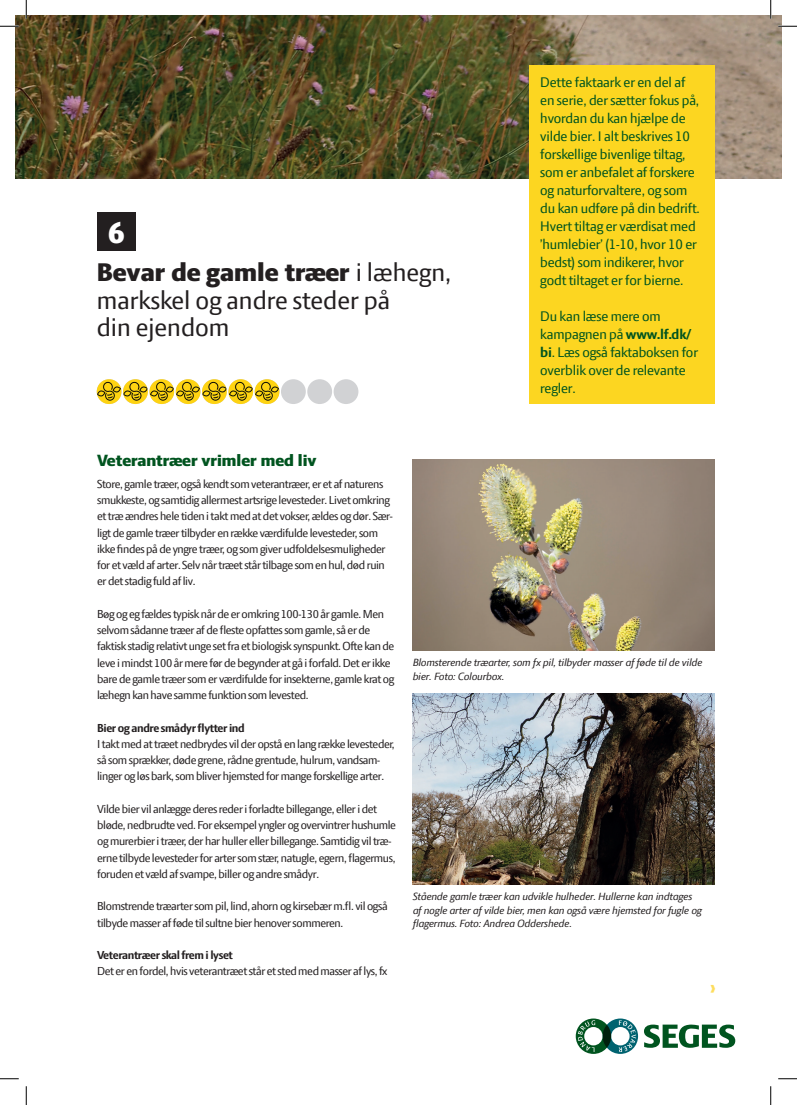
<style>
.page{position:relative;width:797px;height:1105px;background:#fff}
.page>*{position:absolute;margin:0;border:0;box-sizing:border-box;transform-origin:0 0}
.t1{font:800 32.5px "LF Press Sans";color:#fff}
.t2{font:27.5px/27.5px "LF Press Sans";color:#231f20}
.t3{font:800 22.5px "LF Press Sans";color:#fddd5e}
.t4{font:800 17.5px "LF Press Sans";color:#00541f}
.t5{font:15px/18px "LF Press Sans";letter-spacing:-.01em;color:#00541f}
.t6{font:12.5px/16.2px "LF Press Sans";letter-spacing:-.03em;color:#231f20}
.t7{font:700 12.5px "LF Press Sans";letter-spacing:-.03em;color:#231f20}
.t8{font:italic 11.25px/13.5px "LF Press Sans";letter-spacing:-.01em;color:#231f20}
.s1{font-weight:800}
.s2{font-weight:700}
</style>
<div class="page">
<svg style="left:575px;top:1018px;width:63px;height:36px"></svg>
<svg style="left:644px;top:1024px;width:91px;height:24px"></svg>
<img style="left:16px;top:16px;width:765px;height:163px">
<img style="left:97px;top:379px;width:24px;height:25px;border-radius:12px">
<img style="left:202px;top:379px;width:25px;height:25px;border-radius:12px">
<img style="left:149px;top:379px;width:25px;height:25px;border-radius:12px">
<img style="left:255px;top:379px;width:24px;height:25px;border-radius:12px">
<div style="left:307px;top:379px;width:25px;height:25px;background:#d1d2d4;border-radius:50%"></div>
<img style="left:123px;top:379px;width:25px;height:25px;border-radius:12px">
<img style="left:228px;top:379px;width:25px;height:25px;border-radius:12px">
<img style="left:176px;top:379px;width:24px;height:25px;border-radius:12px">
<div style="left:281px;top:379px;width:25px;height:25px;background:#d1d2d4;border-radius:50%"></div>
<div style="left:333px;top:379px;width:25px;height:25px;background:#d1d2d4;border-radius:50%"></div>
<div style="left:97px;top:212px;width:39px;height:39px;background:#231f20"></div>
<div style="left:529px;top:65px;width:186px;height:339px;background:#fcd621"></div>
<img style="left:412px;top:459px;width:302px;height:192px">
<img style="left:412px;top:694px;width:302px;height:191px">
<svg style="left:0;top:25px;width:19px;height:2px"></svg>
<svg style="left:778px;top:25px;width:19px;height:2px"></svg>
<svg style="left:0;top:1078px;width:19px;height:1px"></svg>
<svg style="left:778px;top:1078px;width:19px;height:1px"></svg>
<svg style="left:25px;top:0;width:2px;height:19px"></svg>
<svg style="left:25px;top:1086px;width:2px;height:19px"></svg>
<svg style="left:770px;top:0;width:1px;height:19px"></svg>
<svg style="left:770px;top:1086px;width:1px;height:19px"></svg>
<h1 class="t1" style="left:108px;top:214px;width:18px">6</h1>
<h2 class="t2" style="left:97px;top:258px;width:356px"><span class="s1">Bevar de gamle træer</span> i læhegn, markskel og andre steder på<br>din ejendom</h2>
<p class="t5" style="left:540px;top:73px;width:161px">Dette faktaark er en del af en serie, der sætter fokus på, hvordan du kan hjælpe de vilde bier. I alt beskrives 10 forskellige bivenlige tiltag, som er anbefalet af forskere og naturforvaltere, og som du kan udføre på din bedrift.<br>Hvert tiltag er værdisat med ’humlebier’ (1-10, hvor 10 er bedst) som indikerer, hvor godt tiltaget er for bierne.</p>
<p class="t5" style="left:540px;top:307px;width:159px">Du kan læse mere om kampagnen på <span class="s2">www.lf.dk/ bi</span>. Læs også faktaboksen for overblik over de relevante regler.</p>
<h3 class="t4" style="left:97px;top:450px;width:221px">Veterantræer vrimler med liv</h3>
<p class="t6" style="left:97px;top:475px;width:297px">Store, gamle træer, også kendt som veterantræer, er et af naturens smukkeste, og samtidig allermest artsrige levesteder. Livet omkring et træ ændres hele tiden i takt med at det vokser, ældes og dør. Sær&shy;ligt de gamle træer tilbyder en række værdifulde levesteder, som ikke findes på de yngre træer, og som giver udfoldelsesmuligheder for et væld af arter. Selv når træet står tilbage som en hul, død ruin er det stadig fuld af liv.</p>
<p class="t6" style="left:97px;top:605px;width:299px">Bøg og eg fældes typisk når de er omkring 100-130 år gamle. Men selvom sådanne træer af de fleste opfattes som gamle, så er de faktisk stadig relativt unge set fra et biologisk synspunkt. Ofte kan de leve i mindst 100 år mere før de begynder at gå i forfald. Det er ikke bare de gamle træer som er værdifulde for insekterne, gamle krat og læhegn kan have samme funktion som levested.</p>
<p class="t7" style="left:97px;top:720px;width:149px">Bier og andre smådyr flytter ind</p>
<p class="t6" style="left:97px;top:735px;width:299px">I takt med at træet nedbrydes vil der opstå en lang række levesteder, så som sprækker, døde grene, rådne grentude, hulrum, vandsam&shy;linger og løs bark, som bliver hjemsted for mange forskellige arter.</p>
<p class="t6" style="left:97px;top:800px;width:300px">Vilde bier vil anlægge deres reder i forladte billegange, eller i det bløde, nedbrudte ved. For eksempel yngler og overvintrer hushumle og murerbier i træer, der har huller eller billegange. Samtidig vil træ&shy;erne tilbyde levesteder for arter som stær, natugle, egern, flagermus, foruden et væld af svampe, biller og andre smådyr.</p>
<p class="t6" style="left:97px;top:898px;width:292px">Blomstrende træarter som pil, lind, ahorn og kirsebær m.fl. vil også tilbyde masser af føde til sultne bier henover sommeren.</p>
<p class="t7" style="left:97px;top:948px;width:137px">Veterantræer skal frem i lyset</p>
<p class="t6" style="left:97px;top:963px;width:292px">Det er en fordel, hvis veterantræet står et sted med masser af lys, fx</p>
<p class="t8" style="left:412px;top:655px;width:291px">Blomsterende træarter, som fx pil, tilbyder masser af føde til de vilde bier. Foto: Colourbox.</p>
<p class="t8" style="left:412px;top:890px;width:291px">Stående gamle træer kan udvikle hulheder. Hullerne kan indtages af nogle arter af vilde bier, men kan også være hjemsted for fugle og flagermus. Foto: Andrea Oddershede.</p>
<h3 class="t3" style="left:710px;top:974px;width:7px">›</h3>
</div>
